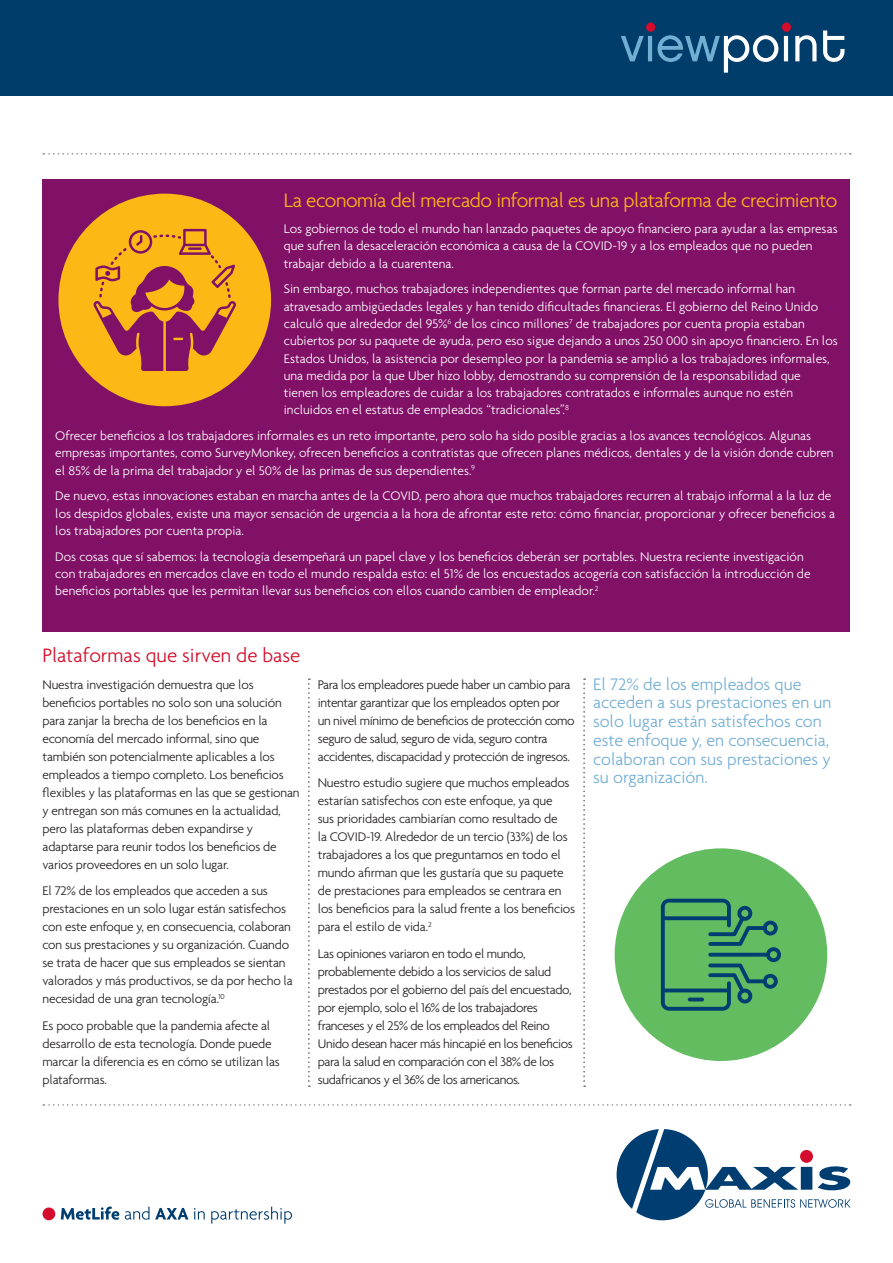
<style>
.page{position:relative;width:893px;height:1263px;background:#fff}
.page>*{position:absolute;margin:0;border:0;box-sizing:border-box;transform-origin:0 0}
.Body_9pt{font:300 21px "Agenda";letter-spacing:-.02em;color:#fcb814}
.t1{font:300 21px "Agenda";color:#d30d2b}
.t2{font:300 18px/18.8px "Agenda";color:#73aed4}
.Body_9pt-2{font:300 13.5px/17.2px "Agenda";color:#fff}
.Body_9pt-3{font:300 13.5px/18px "Agenda";letter-spacing:-.015em;color:#231f20}
</style>
<div class="page">
<div style="left:0;top:0;width:893px;height:95px;background:#003d6a"></div>
<svg style="left:621px;top:31px;width:223px;height:42px"></svg>
<div style="left:646px;top:23px;width:9px;height:9px;background:#d30d2b;border-radius:50%"></div>
<div style="left:782px;top:23px;width:9px;height:9px;background:#d30d2b;border-radius:50%"></div>
<svg style="left:43px;top:153px;width:808px;height:2px"></svg>
<svg style="left:617px;top:1129px;width:233px;height:91px"></svg>
<div style="left:800px;top:1150px;width:13px;height:13px;background:#d30d2b;border-radius:50%"></div>
<svg style="left:61px;top:1206px;width:58px;height:14px"></svg>
<svg style="left:125px;top:1207px;width:24px;height:13px"></svg>
<svg style="left:155px;top:1208px;width:33px;height:11px"></svg>
<svg style="left:194px;top:1208px;width:11px;height:11px"></svg>
<svg style="left:211px;top:1207px;width:81px;height:17px"></svg>
<div style="left:43px;top:1207px;width:12px;height:13px;background:#d30d2b;border-radius:50%"></div>
<svg style="left:43px;top:1104px;width:808px;height:2px"></svg>
<div style="left:43px;top:179px;width:807px;height:452px;background:#811067"></div>
<svg style="left:308px;top:678px;width:2px;height:409px"></svg>
<svg style="left:583px;top:678px;width:2px;height:409px"></svg>
<div style="left:58px;top:194px;width:213px;height:212px;background:#fcb814;border-radius:50%"></div>
<svg style="left:93px;top:229px;width:143px;height:142px"></svg>
<div style="left:615px;top:848px;width:212px;height:213px;background:#63bd60;border-radius:50%"></div>
<svg style="left:661px;top:899px;width:120px;height:112px"></svg>
<svg style="left:662px;top:988px;width:68px;height:4px"></svg>
<svg style="left:662px;top:916px;width:68px;height:4px"></svg>
<svg style="left:688px;top:997px;width:16px;height:4px"></svg>
<p class="Body_9pt" style="left:284px;top:188px;width:555px">La economía del mercado informal es una plataforma de crecimiento</p>
<p class="Body_9pt-2" style="left:284px;top:220px;width:555px">Los gobiernos de todo el mundo han lanzado paquetes de apoyo financiero para ayudar a las empresas que sufren la desaceleración económica a causa de la COVID-19 y a los empleados que no pueden trabajar debido a la cuarentena.</p>
<p class="Body_9pt-2" style="left:284px;top:280px;width:555px">Sin embargo, muchos trabajadores independientes que forman parte del mercado informal han atravesado ambigüedades legales y han tenido dificultades financieras. El gobierno del Reino Unido calculó que alrededor del 95%<sup>6</sup> de los cinco millones<sup>7</sup> de trabajadores por cuenta propia estaban cubiertos por su paquete de ayuda, pero eso sigue dejando a unos 250 000 sin apoyo financiero. En los Estados Unidos, la asistencia por desempleo por la pandemia se amplió a los trabajadores informales, una medida por la que Uber hizo lobby, demostrando su comprensión de la responsabilidad que tienen los empleadores de cuidar a los trabajadores contratados e informales aunque no estén incluidos en el estatus de empleados “tradicionales”.<sup>8</sup></p>
<p class="Body_9pt-2" style="left:55px;top:427px;width:780px">Ofrecer beneficios a los trabajadores informales es un reto importante, pero solo ha sido posible gracias a los avances tecnológicos. Algunas empresas importantes, como SurveyMonkey, ofrecen beneficios a contratistas que ofrecen planes médicos, dentales y de la visión donde cubren el 85% de la prima del trabajador y el 50% de las primas de sus dependientes.<sup>9</sup></p>
<p class="Body_9pt-2" style="left:55px;top:487px;width:781px">De nuevo, estas innovaciones estaban en marcha antes de la COVID, pero ahora que muchos trabajadores recurren al trabajo informal a la luz de los despidos globales, existe una mayor sensación de urgencia a la hora de afrontar este reto: cómo financiar, proporcionar y ofrecer beneficios a los trabajadores por cuenta propia.</p>
<p class="Body_9pt-2" style="left:55px;top:547px;width:757px">Dos cosas que sí sabemos: la tecnología desempeñará un papel clave y los beneficios deberán ser portables. Nuestra reciente investigación con trabajadores en mercados clave en todo el mundo respalda esto: el 51% de los encuestados acogería con satisfacción la introducción de beneficios portables que les permitan llevar sus beneficios con ellos cuando cambien de empleador.<sup>2</sup></p>
<p class="t1" style="left:43px;top:643px;width:259px">Plataformas que sirven de base</p>
<p class="Body_9pt-3" style="left:43px;top:675px;width:259px">Nuestra investigación demuestra que los beneficios portables no solo son una solución para zanjar la brecha de los beneficios en la economía del mercado informal, sino que también son potencialmente aplicables a los empleados a tiempo completo. Los beneficios flexibles y las plataformas en las que se gestionan y entregan son más comunes en la actualidad, pero las plataformas deben expandirse y adaptarse para reunir todos los beneficios de varios proveedores en un solo lugar.</p>
<p class="Body_9pt-3" style="left:43px;top:882px;width:252px">El 72% de los empleados que acceden a sus prestaciones en un solo lugar están satisfechos con este enfoque y, en consecuencia, colaboran con sus prestaciones y su organización. Cuando se trata de hacer que sus empleados se sientan valorados y más productivos, se da por hecho la necesidad de una gran tecnología.<sup>10</sup></p>
<p class="Body_9pt-3" style="left:43px;top:1016px;width:239px">Es poco probable que la pandemia afecte al desarrollo de esta tecnología. Donde puede marcar la diferencia es en cómo se utilizan las plataformas.</p>
<p class="Body_9pt-3" style="left:318px;top:675px;width:258px">Para los empleadores puede haber un cambio para intentar garantizar que los empleados opten por un nivel mínimo de beneficios de protección como seguro de salud, seguro de vida, seguro contra accidentes, discapacidad y protección de ingresos.</p>
<p class="Body_9pt-3" style="left:318px;top:774px;width:259px">Nuestro estudio sugiere que muchos empleados estarían satisfechos con este enfoque, ya que<br>sus prioridades cambiarían como resultado de<br>la COVID-19. Alrededor de un tercio (33%) de los trabajadores a los que preguntamos en todo el mundo afirman que les gustaría que su paquete de prestaciones para empleados se centrara en los beneficios para la salud frente a los beneficios para el estilo de vida.<sup>2</sup></p>
<p class="Body_9pt-3" style="left:318px;top:944px;width:257px">Las opiniones variaron en todo el mundo, probablemente debido a los servicios de salud prestados por el gobierno del país del encuestado, por ejemplo, solo el 16% de los trabajadores franceses y el 25% de los empleados del Reino Unido desean hacer más hincapié en los beneficios para la salud en comparación con el 38% de los sudafricanos y el 36% de los americanos.</p>
<p class="t2" style="left:593px;top:674px;width:240px">El 72% de los empleados que acceden a sus prestaciones en un solo lugar están satisfechos con este enfoque y, en consecuencia, colaboran con sus prestaciones y su organización.</p>
</div>
